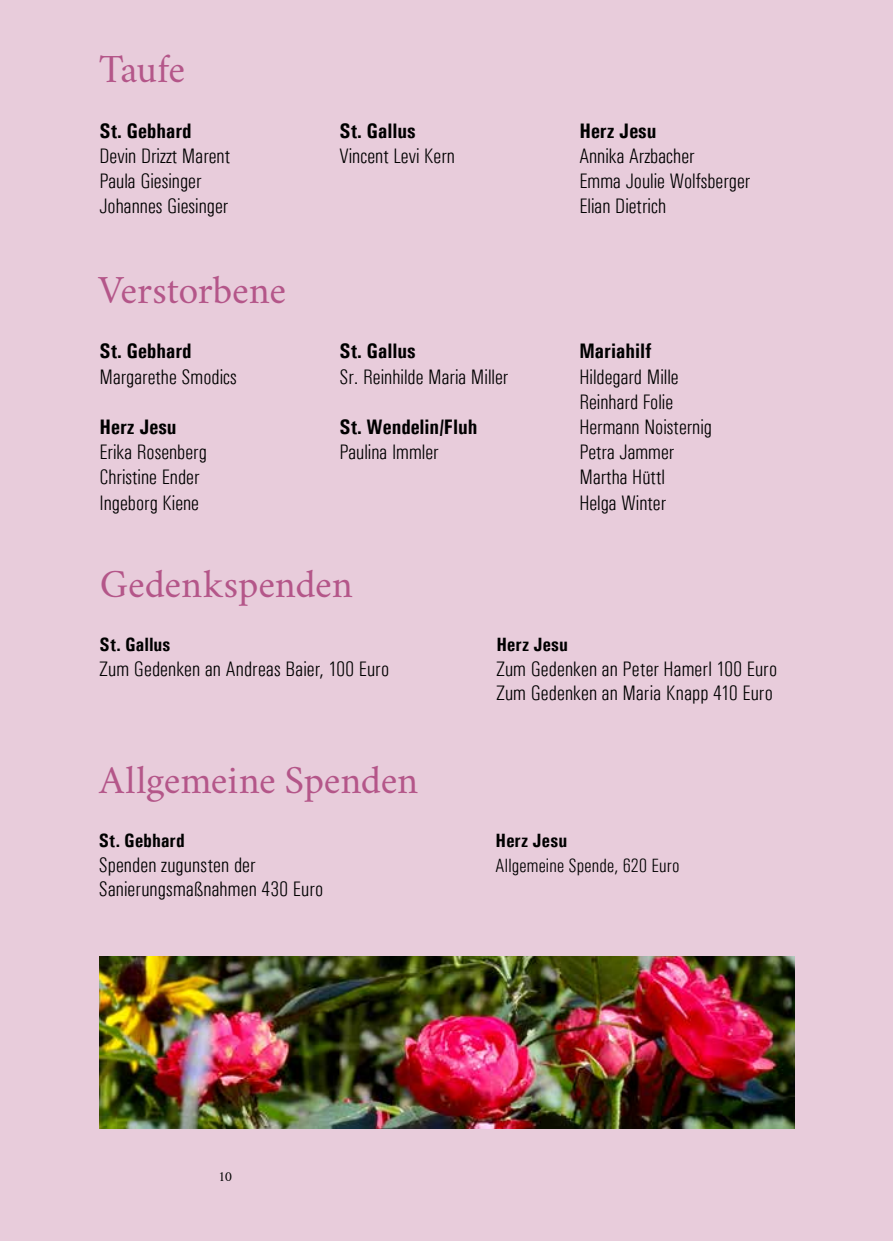
<style>
.page{position:relative;width:893px;height:1241px;background:#fff}
.page>*{position:absolute;margin:0;border:0;box-sizing:border-box;transform-origin:0 0}
.t1{font:40.25px "Crimson";letter-spacing:-.005em;color:#b45689}
.t2{font:300 condensed 21px/25.2px "Univers";color:#000}
.t3{font:700 condensed 21px "Univers";color:#000}
.t4{font:700 condensed 19.25px "Univers";letter-spacing:.005em;color:#000}
.t5{font:300 condensed 19.25px "Univers";letter-spacing:.01em;color:#000}
.t6{font:14px "Crimson";color:#000}
</style>
<div class="page">
<div style="left:0;top:0;width:893px;height:1240px;background:#e8ccdb"></div>
<img style="left:99px;top:956px;width:695px;height:172px">
<h1 class="t1" style="left:99px;top:37px;width:88px">Taufe</h1>
<p class="t3" style="left:99px;top:118px;width:94px">St. Gebhard</p>
<p class="t2" style="left:99px;top:143px;width:132px">Devin Drizzt Marent<br>Paula Giesinger<br>Johannes Giesinger</p>
<h1 class="t1" style="left:98px;top:257px;width:189px">Verstorbene</h1>
<p class="t3" style="left:99px;top:338px;width:94px">St. Gebhard</p>
<p class="t2" style="left:99px;top:364px;width:139px">Margarethe Smodics</p>
<p class="t3" style="left:99px;top:414px;width:79px">Herz Jesu</p>
<p class="t2" style="left:99px;top:439px;width:109px">Erika Rosenberg<br>Christine Ender<br>Ingeborg Kiene</p>
<p class="t3" style="left:339px;top:118px;width:78px">St. Gallus</p>
<p class="t2" style="left:339px;top:143px;width:117px">Vincent Levi Kern</p>
<p class="t3" style="left:339px;top:338px;width:78px">St. Gallus</p>
<p class="t2" style="left:339px;top:364px;width:170px">Sr. Reinhilde Maria Miller</p>
<p class="t3" style="left:339px;top:414px;width:140px">St. Wendelin/Fluh</p>
<p class="t2" style="left:339px;top:439px;width:101px">Paulina Immler</p>
<h1 class="t1" style="left:100px;top:551px;width:254px">Gedenkspenden</h1>
<p class="t3" style="left:579px;top:118px;width:79px">Herz Jesu</p>
<p class="t2" style="left:579px;top:143px;width:172px">Annika Arzbacher<br>Emma Joulie Wolfsberger<br>Elian Dietrich</p>
<p class="t3" style="left:579px;top:338px;width:74px">Mariahilf</p>
<p class="t2" style="left:579px;top:364px;width:134px">Hildegard Mille<br>Reinhard Folie<br>Hermann Noisternig<br>Petra Jammer<br>Martha Hüttl<br>Helga Winter</p>
<p class="t4" style="left:99px;top:633px;width:72px">St. Gallus</p>
<p class="t2" style="left:99px;top:656px;width:291px">Zum Gedenken an Andreas Baier, 100 Euro</p>
<h1 class="t1" style="left:99px;top:747px;width:320px">Allgemeine Spenden</h1>
<p class="t4" style="left:99px;top:829px;width:87px">St. Gebhard</p>
<p class="t2" style="left:99px;top:852px;width:226px;line-height:24.5px">Spenden zugunsten der<br>Sanierungsmaßnahmen 430 Euro</p>
<p class="t4" style="left:496px;top:633px;width:73px">Herz Jesu</p>
<p class="t2" style="left:496px;top:656px;width:282px;line-height:24.5px">Zum Gedenken an Peter Hamerl 100 Euro<br>Zum Gedenken an Maria Knapp 410 Euro</p>
<p class="t4" style="left:496px;top:829px;width:73px">Herz Jesu</p>
<p class="t5" style="left:496px;top:854px;width:186px">Allgemeine Spende, 620 Euro</p>
<p class="t6" style="left:218px;top:1164px;width:15px">10</p>
</div>
